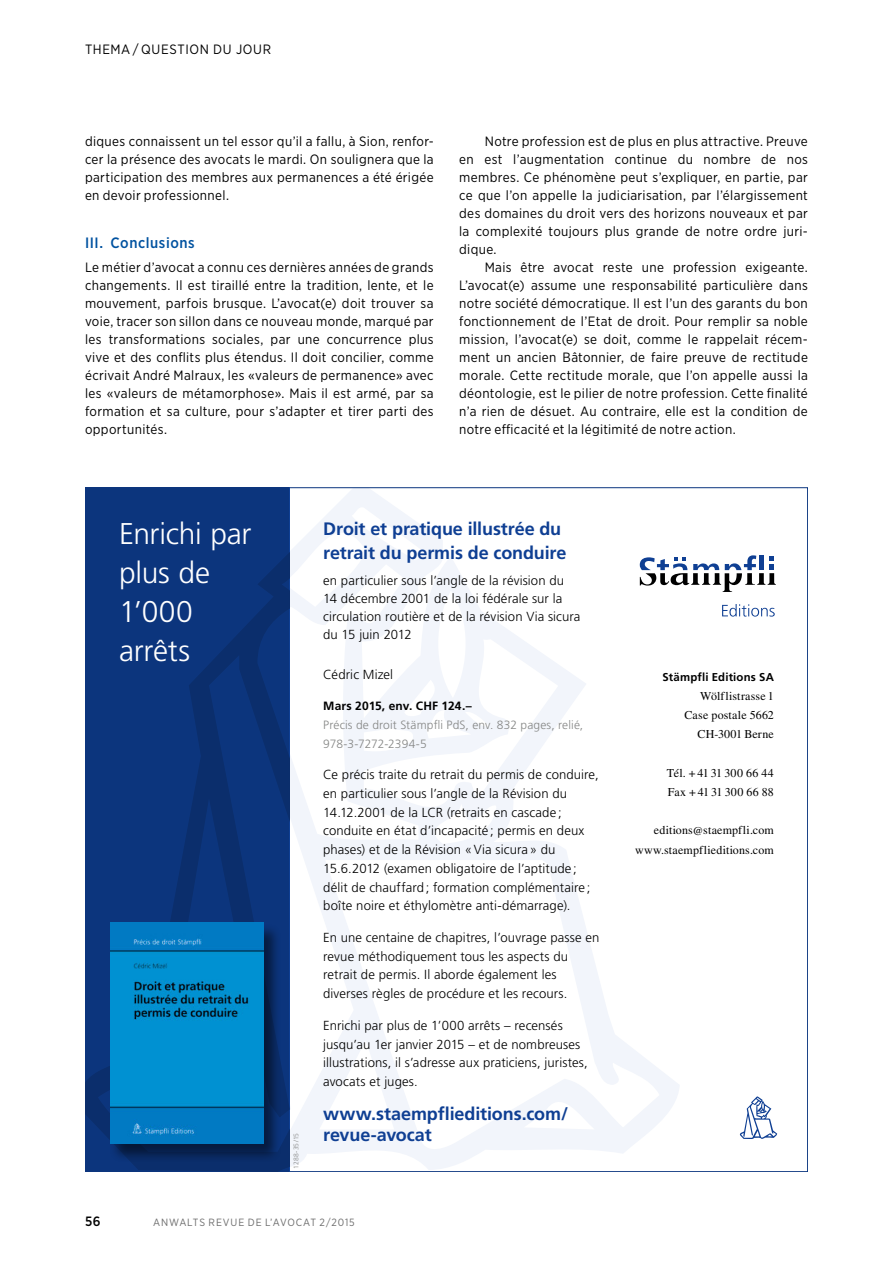
<style>
.page{position:relative;width:893px;height:1263px;background:#fff}
.page>*{position:absolute;margin:0;border:0;box-sizing:border-box;transform-origin:0 0}
.t1{font:300 30px/39px "Frutiger LT Std";letter-spacing:-.01em;color:#fff}
.t2{font:700 18px/21px "Frutiger LT Std";letter-spacing:-.005em;color:#0f3f93}
.t3{font:500 15px "Gotham Narrow";letter-spacing:.04em;color:#0052a0}
.t4{font:13.5px/18px "Gotham Narrow";letter-spacing:.025em;color:#000;text-align:justify}
.t5{font:13.5px "Gotham Narrow";letter-spacing:.05em;color:#000}
.t6{font:500 13.5px "Gotham Narrow";color:#000}
.t7{font:300 13.2px/18.8px "Frutiger LT Std";letter-spacing:.01em;color:#000}
.t8{font:12px/19.2px "Times LT Std";letter-spacing:.015em;color:#000;text-align:right}
.t9{font:300 12px/18.8px "Frutiger LT Std";letter-spacing:.01em;color:#868786}
.t10{font:700 11.4px "Frutiger LT Std";letter-spacing:.015em;color:#000}
.t11{font:10.5px "Gotham Narrow";letter-spacing:.08em;color:#6e6e6e}
.t12{font:300 6.75px "Frutiger LT Std";letter-spacing:.025em;color:#868786}
.s1{font-weight:700;color:#000}
</style>
<div class="page">
<svg style="left:289px;top:489px;width:390px;height:681px"></svg>
<svg style="left:740px;top:1096px;width:37px;height:43px"></svg>
<svg style="left:85px;top:489px;width:204px;height:683px;background:#0b347a"></svg>
<div style="left:109px;top:923px;width:172px;height:239px;background:#000;opacity:.5"></div>
<img style="left:111px;top:923px;width:153px;height:220px">
<svg style="left:640px;top:555px;width:136px;height:37px"></svg>
<svg style="left:722px;top:604px;width:53px;height:13px"></svg>
<p class="t5" style="left:85px;top:41px;width:188px">THEMA / QUESTION DU JOUR</p>
<p class="t4" style="left:85px;top:132px;width:350px">diques connaissent un tel essor qu’il a fallu, à Sion, renfor&shy;cer la présence des avocats le mardi. On soulignera que la participation des membres aux permanences a été érigée en devoir professionnel.</p>
<p class="t3" style="left:85px;top:234px;width:111px">III. Conclusions</p>
<p class="t4" style="left:85px;top:258px;width:350px">Le métier d’avocat a connu ces dernières années de grands changements. Il est tiraillé entre la tradition, lente, et le mouvement, parfois brusque. L’avocat(e) doit trouver sa voie, tracer son sillon dans ce nouveau monde, marqué par les transformations sociales, par une concurrence plus vive et des conflits plus étendus. Il doit concilier, comme écrivait André Malraux, les «valeurs de permanence» avec les «valeurs de métamorphose». Mais il est armé, par sa formation et sa culture, pour s’adapter et tirer parti des opportunités.</p>
<p class="t4" style="left:485px;top:132px;width:325px">Notre profession est de plus en plus attractive. Preuve</p>
<p class="t4" style="left:459px;top:150px;width:350px">en est l’augmentation continue du nombre de nos</p>
<p class="t4" style="left:459px;top:168px;width:350px">membres. Ce phénomène peut s’expliquer, en partie, par</p>
<p class="t4" style="left:459px;top:186px;width:350px">ce que l’on appelle la judiciarisation, par l’élargissement</p>
<p class="t4" style="left:459px;top:204px;width:350px">des domaines du droit vers des horizons nouveaux et par</p>
<p class="t4" style="left:459px;top:222px;width:350px">la complexité toujours plus grande de notre ordre juri-</p>
<p class="t4" style="left:459px;top:240px;width:39px">dique.</p>
<p class="t4" style="left:485px;top:258px;width:325px">Mais être avocat reste une profession exigeante.</p>
<p class="t4" style="left:459px;top:276px;width:350px">L’avocat(e) assume une responsabilité particulière dans</p>
<p class="t4" style="left:459px;top:294px;width:350px">notre société démocratique. Il est l’un des garants du bon</p>
<p class="t4" style="left:459px;top:312px;width:350px">fonctionnement de l’Etat de droit. Pour remplir sa noble</p>
<p class="t4" style="left:459px;top:330px;width:350px">mission, l’avocat(e) se doit, comme le rappelait récem-</p>
<p class="t4" style="left:459px;top:348px;width:350px">ment un ancien Bâtonnier, de faire preuve de rectitude</p>
<p class="t4" style="left:459px;top:366px;width:350px">morale. Cette rectitude morale, que l’on appelle aussi la</p>
<p class="t4" style="left:459px;top:384px;width:350px">déontologie, est le pilier de notre profession. Cette finalité</p>
<p class="t4" style="left:459px;top:402px;width:350px">n’a rien de désuet. Au contraire, elle est la condition de</p>
<p class="t4" style="left:459px;top:420px;width:278px">notre efficacité et la légitimité de notre action.</p>
<p class="t1" style="left:119px;top:514px;width:134px">Enrichi par plus de<br>1’000 arrêts</p>
<p class="t12" style="left:292px;top:1169px;width:37px;rotate:-90deg">1288-35/15</p>
<p class="t2" style="left:323px;top:517px;width:245px;line-height:24px">Droit et pratique illustrée du retrait du permis de conduire</p>
<p class="t7" style="left:323px;top:572px;width:259px;line-height:18px">en particulier sous l’angle de la révision du 14 décembre 2001 de la loi fédérale sur la circulation routière et de la révision Via sicura du 15 juin 2012</p>
<p class="t7" style="left:323px;top:665px;width:71px">Cédric Mizel</p>
<p class="t9" style="left:323px;top:697px;width:262px"><span class="s1">Mars 2015, env. CHF 124.–<br></span>Précis de droit Stämpfli PdS, env. 832 pages, relié,<br>978-3-7272-2394-5</p>
<p class="t7" style="left:323px;top:765px;width:277px">Ce précis traite du retrait du permis de conduire, en particulier sous l’angle de la Révision du 14.12.2001 de la LCR (retraits en cascade ; conduite en état d’incapacité ; permis en deux phases) et de la Révision «Via sicura» du 15.6.2012 (examen obligatoire de l’aptitude ; délit de chauffard; formation complémentaire ; boîte noire et éthylomètre anti-démarrage).</p>
<p class="t7" style="left:323px;top:928px;width:278px">En une centaine de chapitres, l’ouvrage passe en revue méthodiquement tous les aspects du retrait de permis. Il aborde également les diverses règles de procédure et les recours.</p>
<p class="t7" style="left:323px;top:1016px;width:266px">Enrichi par plus de 1’000 arrêts – recensés jusqu’au 1er janvier 2015 – et de nombreuses illustrations, il s’adresse aux praticiens, juristes, avocats et juges.</p>
<p class="t2" style="left:323px;top:1103px;width:246px">www.staempflieditions.com/ revue-avocat</p>
<p class="t6" style="left:85px;top:1213px;width:17px">56</p>
<p class="t11" style="left:153px;top:1216px;width:203px">ANWALTS REVUE DE L’AVOCAT 2/2015</p>
<p class="t10" style="left:663px;top:670px;width:113px">Stämpfli Editions SA</p>
<p class="t8" style="left:684px;top:686px;width:91px">Wölflistrasse 1<br>Case postale 5662<br>CH-3001 Berne</p>
<p class="t8" style="left:667px;top:763px;width:109px;text-align:left">Tél. +41 31 300 66 44<br>Fax +41 31 300 66 88</p>
<p class="t8" style="left:635px;top:821px;width:140px">editions@staempfli.com www.staempflieditions.com</p>
</div>
